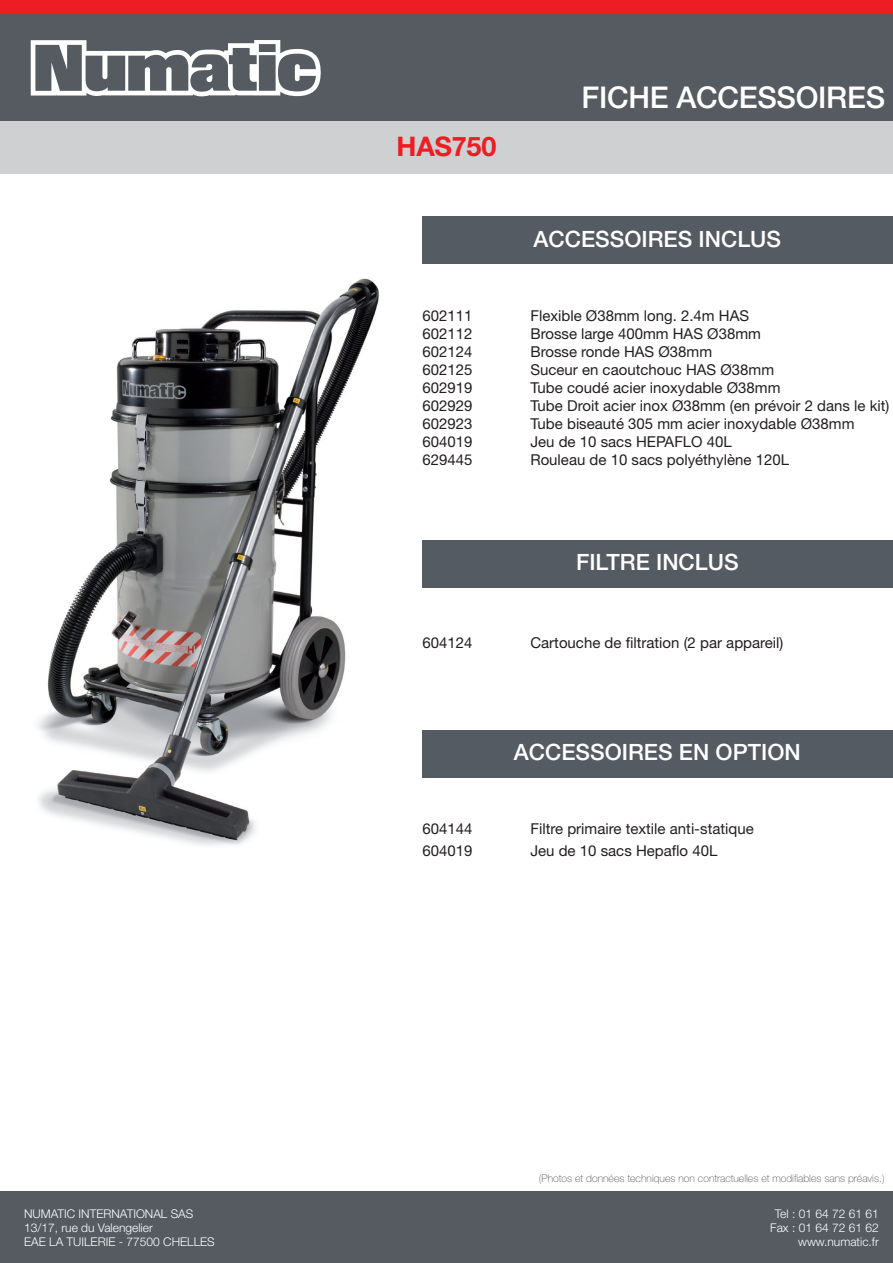
<style>
.page{position:relative;width:893px;height:1263px;background:#fff}
.page>*{position:absolute;margin:0;border:0;box-sizing:border-box;transform-origin:0 0}
.t1{font:500 30px "Helvetica Neue LT Pro";letter-spacing:-.01em;color:#fff}
.t2{font:700 27px "Helvetica Neue LT Pro";letter-spacing:-.01em;color:#ee1d23}
.t3{font:500 22.5px "Helvetica Neue LT Pro";color:#fff}
.t4{font:15px "Helvetica Neue LT Pro";color:#231f20}
.t5{font:300 12px "Helvetica Neue LT Pro";color:#fff}
.t6{font:100 10.5px "Helvetica Neue LT Pro";color:#4b4c4d}
</style>
<div class="page">
<div style="left:0;top:13px;width:893px;height:110px;background:#555b61"></div>
<svg style="left:31px;top:40px;width:290px;height:56px"></svg>
<div style="left:0;top:122px;width:893px;height:52px;background:#cfd0d2"></div>
<div style="left:0;top:1191px;width:893px;height:72px;background:#555b61"></div>
<div style="left:422px;top:216px;width:471px;height:48px;background:#555b62"></div>
<div style="left:422px;top:540px;width:471px;height:48px;background:#555b62"></div>
<div style="left:0;top:0;width:893px;height:13px;background:#ee1d23"></div>
<div style="left:422px;top:730px;width:471px;height:48px;background:#555b62"></div>
<img style="left:38px;top:278px;width:341px;height:568px">
<p class="t5" style="left:24px;top:1206px;width:171px">NUMATIC INTERNATIONAL SAS</p>
<p class="t5" style="left:24px;top:1220px;width:130px">13/17, rue du Valengelier</p>
<p class="t5" style="left:24px;top:1235px;width:192px">EAE LA TUILERIE - 77500 CHELLES</p>
<p class="t2" style="left:397px;top:130px;width:101px">HAS750</p>
<p class="t1" style="left:581px;top:79px;width:305px">FICHE ACCESSOIRES</p>
<p class="t3" style="left:534px;top:225px;width:249px">ACCESSOIRES INCLUS</p>
<p class="t4" style="left:422px;top:306px;width:52px">602111</p>
<p class="t4" style="left:530px;top:306px;width:220px">Flexible Ø38mm long. 2.4m HAS</p>
<p class="t4" style="left:422px;top:324px;width:52px">602112</p>
<p class="t4" style="left:530px;top:324px;width:232px">Brosse large 400mm HAS Ø38mm</p>
<p class="t4" style="left:422px;top:342px;width:52px">602124</p>
<p class="t4" style="left:530px;top:342px;width:183px">Brosse ronde HAS Ø38mm</p>
<p class="t4" style="left:422px;top:360px;width:52px">602125</p>
<p class="t4" style="left:530px;top:360px;width:245px">Suceur en caoutchouc HAS Ø38mm</p>
<p class="t4" style="left:422px;top:378px;width:52px">602919</p>
<p class="t4" style="left:530px;top:378px;width:252px">Tube coudé acier inoxydable Ø38mm</p>
<p class="t4" style="left:422px;top:396px;width:52px">602929</p>
<p class="t4" style="left:530px;top:396px;width:361px">Tube Droit acier inox Ø38mm (en prévoir 2 dans le kit)</p>
<p class="t4" style="left:422px;top:414px;width:52px">602923</p>
<p class="t4" style="left:530px;top:414px;width:326px">Tube biseauté 305 mm acier inoxydable Ø38mm</p>
<p class="t4" style="left:422px;top:432px;width:52px">604019</p>
<p class="t4" style="left:530px;top:432px;width:203px">Jeu de 10 sacs HEPAFLO 40L</p>
<p class="t4" style="left:422px;top:450px;width:52px">629445</p>
<p class="t4" style="left:530px;top:450px;width:260px">Rouleau de 10 sacs polyéthylène 120L</p>
<p class="t3" style="left:576px;top:549px;width:164px">FILTRE INCLUS</p>
<p class="t4" style="left:422px;top:633px;width:52px">604124</p>
<p class="t4" style="left:530px;top:633px;width:255px">Cartouche de filtration (2 par appareil)</p>
<p class="t3" style="left:514px;top:738px;width:288px">ACCESSOIRES EN OPTION</p>
<p class="t4" style="left:422px;top:820px;width:52px">604144</p>
<p class="t4" style="left:530px;top:820px;width:225px">Filtre primaire textile anti-statique</p>
<p class="t4" style="left:422px;top:841px;width:52px">604019</p>
<p class="t4" style="left:530px;top:841px;width:189px">Jeu de 10 sacs Hepaflo 40L</p>
<p class="t6" style="left:539px;top:1172px;width:347px">(Photos et données techniques non contractuelles et modifiables sans préavis.)</p>
<p class="t5" style="left:775px;top:1206px;width:105px">Tel : 01 64 72 61 61</p>
<p class="t5" style="left:770px;top:1220px;width:110px">Fax : 01 64 72 61 62</p>
<p class="t5" style="left:798px;top:1235px;width:82px">www.numatic.fr</p>
</div>
